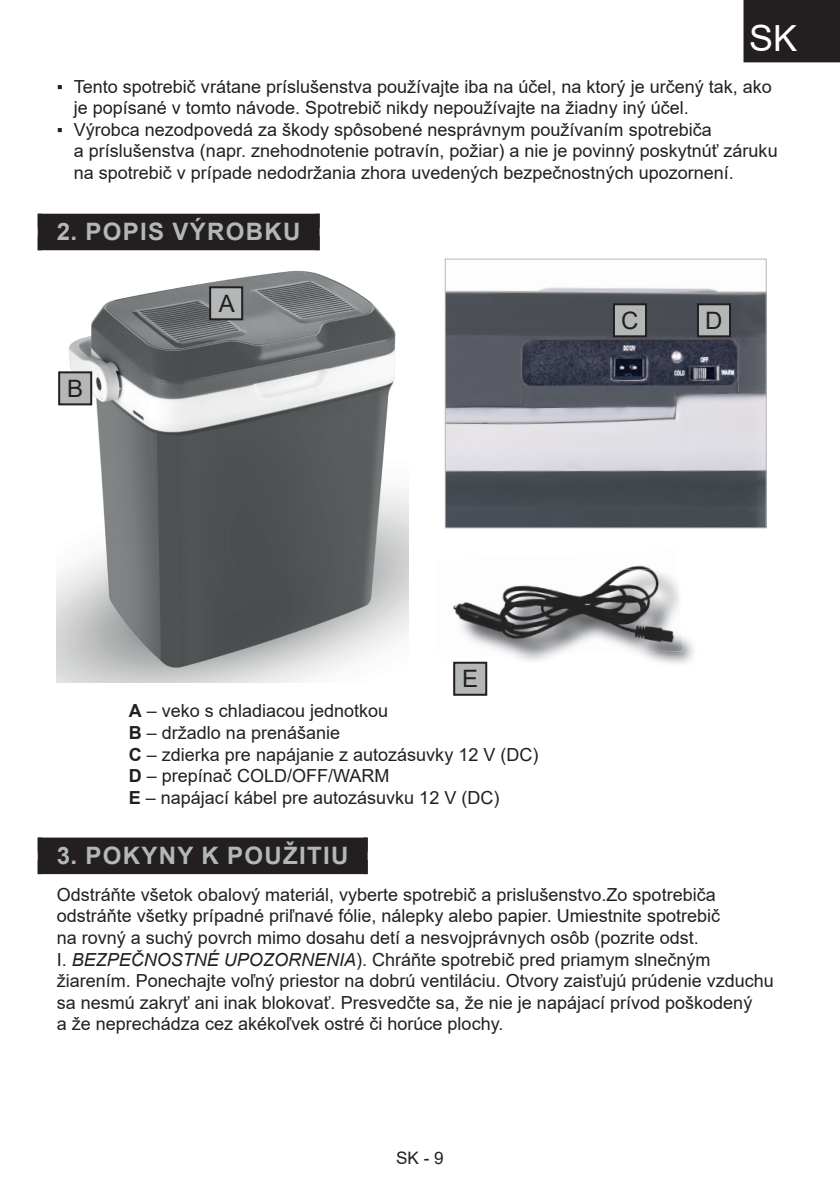
<style>
.page{position:relative;width:840px;height:1191px;background:#fff}
.page>*{position:absolute;margin:0;border:0;box-sizing:border-box;transform-origin:0 0}
.t1{font:36px "Arial";color:#fff}
.t2{font:700 24px "Arial";letter-spacing:.055em;color:#b4b7b7}
.t3{font:24px "Arial";color:#231f20}
.t4{font:18px/21.6px "Arial";color:#231f20}
.t5{font:17.2px "Arial";color:#231f20}
.s1{font-weight:700}
.s2{font-style:italic}
</style>
<div class="page">
<div style="left:743px;top:0;width:96px;height:62px;background:#231f20"></div>
<div style="left:42px;top:228px;width:273px;height:8px;background:#231f20"></div>
<hr style="left:38px;top:214px;width:4px;height:36px;background:#231f20">
<hr style="left:315px;top:214px;width:4px;height:36px;background:#231f20">
<div style="left:38px;top:214px;width:281px;height:14px;background:#231f20"></div>
<div style="left:38px;top:236px;width:281px;height:14px;background:#231f20"></div>
<div style="left:42px;top:851px;width:321px;height:9px;background:#231f20"></div>
<hr style="left:38px;top:837px;width:4px;height:37px;background:#231f20">
<hr style="left:363px;top:837px;width:4px;height:37px;background:#231f20">
<div style="left:38px;top:837px;width:329px;height:14px;background:#231f20"></div>
<div style="left:38px;top:860px;width:329px;height:14px;background:#231f20"></div>
<img style="left:57px;top:270px;width:351px;height:412px">
<img style="left:487px;top:637px;width:207px;height:30px">
<img style="left:455px;top:569px;width:227px;height:88px">
<img style="left:447px;top:287px;width:317px;height:239px">
<div style="left:445px;top:259px;width:321px;height:269px;border:1px solid #b4b7b7"></div>
<div style="left:210px;top:287px;width:32px;height:32px;background:#b4b7b7"></div>
<div style="left:209px;top:286px;width:34px;height:34px;border:2px solid #231f20"></div>
<div style="left:613px;top:304px;width:32px;height:32px;background:#b4b7b7"></div>
<div style="left:612px;top:303px;width:34px;height:34px;border:2px solid #231f20"></div>
<div style="left:697px;top:304px;width:32px;height:32px;background:#b4b7b7"></div>
<div style="left:696px;top:303px;width:34px;height:34px;border:2px solid #231f20"></div>
<div style="left:454px;top:662px;width:32px;height:33px;background:#b4b7b7"></div>
<div style="left:453px;top:661px;width:34px;height:35px;border:2px solid #231f20"></div>
<div style="left:59px;top:372px;width:32px;height:32px;background:#b4b7b7"></div>
<div style="left:58px;top:371px;width:34px;height:34px;border:2px solid #231f20"></div>
<h1 class="t1" style="left:748px;top:14px;width:50px">SK</h1>
<p class="t4" style="left:74px;top:75px;width:699px;text-indent:-17px">▪ Tento spotrebič vrátane príslušenstva používajte iba na účel, na ktorý je určený tak, ako je popísané v tomto návode. Spotrebič nikdy nepoužívajte na žiadny iný účel.</p>
<p class="t4" style="left:74px;top:118px;width:705px;text-indent:-17px">▪ Výrobca nezodpovedá za škody spôsobené nesprávnym používaním spotrebiča<br>a príslušenstva (napr. znehodnotenie potravín, požiar) a nie je povinný poskytnúť záruku na spotrebič v prípade nedodržania zhora uvedených bezpečnostných upozornení.</p>
<h2 class="t2" style="left:57px;top:215px;width:245px">2. POPIS VÝROBKU</h2>
<h2 class="t3" style="left:67px;top:372px;width:18px">B</h2>
<h2 class="t3" style="left:219px;top:287px;width:18px">A</h2>
<h2 class="t3" style="left:462px;top:662px;width:18px">E</h2>
<h2 class="t3" style="left:621px;top:304px;width:19px">C</h2>
<h2 class="t3" style="left:705px;top:304px;width:19px">D</h2>
<p class="t4" style="left:129px;top:700px;width:411px"><span class="s1">A</span> – veko s chladiacou jednotkou<br><span class="s1">B</span> – držadlo na prenášanie<br><span class="s1">C</span> – zdierka pre napájanie z autozásuvky 12 V (DC)<br><span class="s1">D</span> – prepínač COLD/OFF/WARM<br><span class="s1">E</span> – napájací kábel pre autozásuvku 12 V (DC)</p>
<h2 class="t2" style="left:57px;top:838px;width:293px">3. POKYNY K POUŽITIU</h2>
<p class="t4" style="left:57px;top:883px;width:718px">Odstráňte všetok obalový materiál, vyberte spotrebič a prislušenstvo.Zo spotrebiča odstráňte všetky prípadné priľnavé fólie, nálepky alebo papier. Umiestnite spotrebič<br>na rovný a suchý povrch mimo dosahu detí a nesvojprávnych osôb (pozrite odst.<br>I. <span class="s2">BEZPEČNOSTNÉ UPOZORNENIA</span>). Chráňte spotrebič pred priamym slnečným žiarením. Ponechajte voľný priestor na dobrú ventiláciu. Otvory zaisťujú prúdenie vzduchu sa nesmú zakryť ani inak blokovať. Presvedčte sa, že nie je napájací prívod poškodený<br>a že neprechádza cez akékoľvek ostré či horúce plochy.</p>
<p class="t5" style="left:396px;top:1145px;width:49px">SK - 9</p>
</div>
